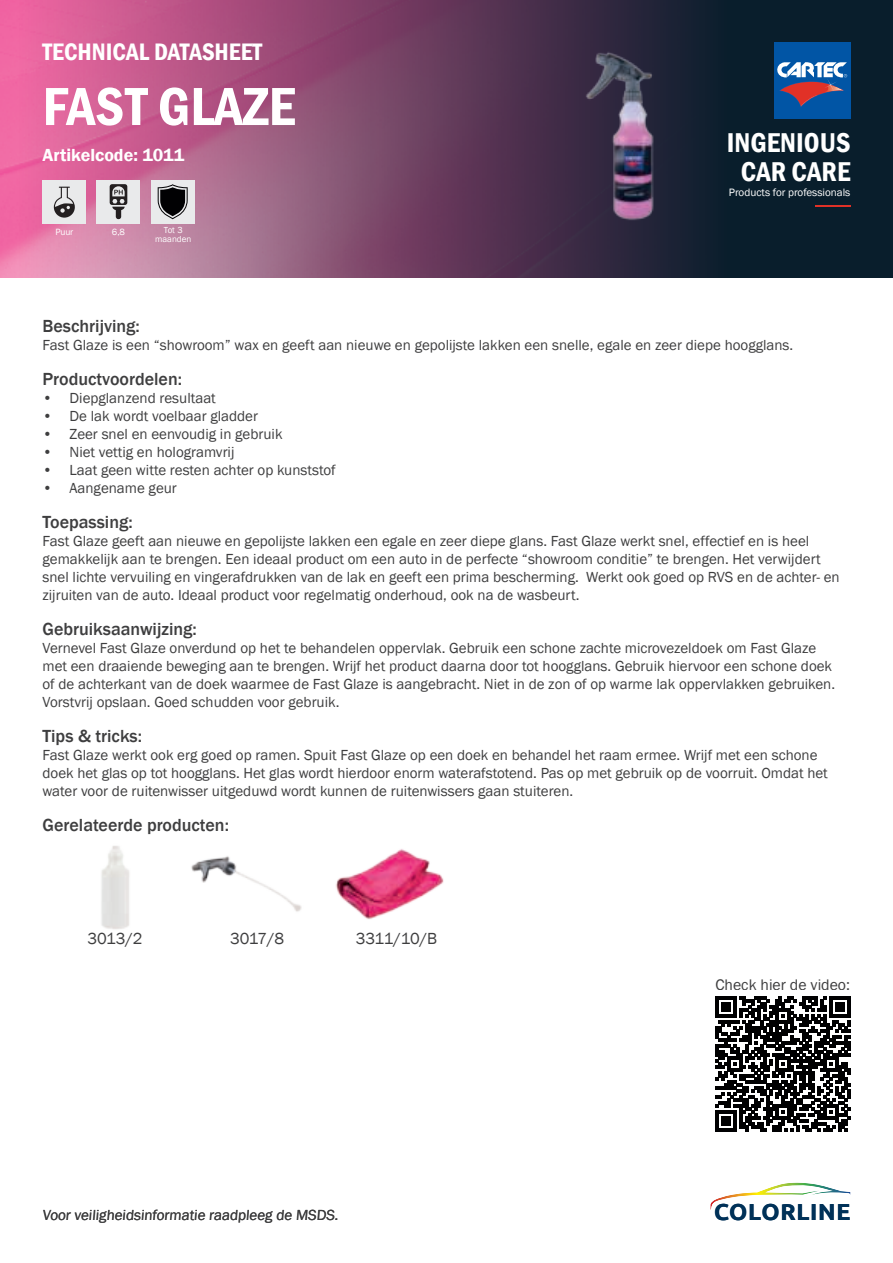
<style>
.page{position:relative;width:893px;height:1263px;background:#fff}
.page>*{position:absolute;margin:0;border:0;box-sizing:border-box;transform-origin:0 0}
.t1{font:600 condensed 55.5px "Franklin Gothic";color:#fff}
.t2{font:600 condensed 27.9px/29px "Franklin Gothic";color:#fff;text-align:center}
.t3{font:600 condensed 24.45px "Franklin Gothic";color:#fff}
.t4{font:700 23.1px "Ubuntu";letter-spacing:.03em;color:#003158}
.t5{font:500 18px "Franklin Gothic";color:#3e3e3f}
.t6{font:600 18px "Franklin Gothic";color:#fff}
.t7{font:16.5px "Franklin Gothic";letter-spacing:-.025em;color:#3e3e3f}
.t8{font:15.75px "Franklin Gothic";color:#3e3e3f}
.t9{font:15px/18px "Franklin Gothic";color:#3e3e3f}
.t10{font:10.95px "Franklin Gothic";color:#fff}
.t11{font:9.3px "Franklin Gothic";color:#fff}
.t12{font:9px/9px "Franklin Gothic";color:#fff;text-align:center}
</style>
<div class="page">
<img style="left:0;top:0;width:892px;height:277px">
<div style="left:774px;top:43px;width:76px;height:76px;background:#0155a5"></div>
<svg style="left:777px;top:62px;width:70px;height:44px"></svg>
<hr style="left:815px;top:205px;width:35px;height:2px;background:#e13127">
<div style="left:43px;top:180px;width:43px;height:43px;background:#e9eaeb"></div>
<svg style="left:54px;top:187px;width:21px;height:31px"></svg>
<div style="left:97px;top:180px;width:43px;height:43px;background:#e9eaeb"></div>
<svg style="left:110px;top:184px;width:17px;height:35px"></svg>
<img style="left:551px;top:43px;width:149px;height:180px">
<div style="left:151px;top:180px;width:43px;height:43px;background:#e9eaeb"></div>
<svg style="left:158px;top:184px;width:30px;height:35px"></svg>
<img style="left:101px;top:846px;width:29px;height:83px">
<img style="left:191px;top:856px;width:111px;height:56px">
<img style="left:336px;top:849px;width:108px;height:70px">
<svg style="left:710px;top:1182px;width:140px;height:28px"></svg>
<svg style="left:715px;top:997px;width:135px;height:135px"></svg>
<h3 class="t3" style="left:43px;top:37px;width:221px">TECHNICAL DATASHEET</h3>
<h1 class="t1" style="left:43px;top:73px;width:254px">FAST GLAZE</h1>
<p class="t6" style="left:43px;top:144px;width:143px">Artikelcode: 1011</p>
<p class="t11" style="left:55px;top:228px;width:20px">Puur</p>
<p class="t11" style="left:112px;top:228px;width:15px">6,8</p>
<p class="t12" style="left:155px;top:226px;width:38px">Tot 3 maanden</p>
<h2 class="t2" style="left:727px;top:128px;width:125px">INGENIOUS<br>CAR CARE</h2>
<p class="t10" style="left:729px;top:188px;width:123px">Products for professionals</p>
<p class="t5" style="left:43px;top:319px;width:99px">Beschrijving:</p>
<p class="t9" style="left:43px;top:337px;width:752px">Fast Glaze is een “showroom” wax en geeft aan nieuwe en gepolijste lakken een snelle, egale en zeer diepe hoogglans.</p>
<p class="t5" style="left:43px;top:372px;width:141px">Productvoordelen:</p>
<p class="t9" style="left:43px;top:390px;width:175px">• Diepglanzend resultaat</p>
<p class="t9" style="left:43px;top:408px;width:217px">• De lak wordt voelbaar gladder</p>
<p class="t9" style="left:43px;top:426px;width:242px">• Zeer snel en eenvoudig in gebruik</p>
<p class="t9" style="left:43px;top:444px;width:193px">• Niet vettig en hologramvrij</p>
<p class="t9" style="left:43px;top:462px;width:295px">• Laat geen witte resten achter op kunststof</p>
<p class="t9" style="left:43px;top:480px;width:136px">• Aangename geur</p>
<p class="t5" style="left:43px;top:514px;width:92px">Toepassing:</p>
<p class="t9" style="left:43px;top:533px;width:799px">Fast Glaze geeft aan nieuwe en gepolijste lakken een egale en zeer diepe glans. Fast Glaze werkt snel, effectief en is heel gemakkelijk aan te brengen. Een ideaal product om een auto in de perfecte “showroom conditie” te brengen. Het verwijdert snel lichte vervuiling en vingerafdrukken van de lak en geeft een prima bescherming. Werkt ook goed op RVS en de achter- en zijruiten van de auto. Ideaal product voor regelmatig onderhoud, ook na de wasbeurt.</p>
<p class="t5" style="left:43px;top:621px;width:156px">Gebruiksaanwijzing:</p>
<p class="t9" style="left:43px;top:640px;width:794px">Vernevel Fast Glaze onverdund op het te behandelen oppervlak. Gebruik een schone zachte microvezeldoek om Fast Glaze met een draaiende beweging aan te brengen. Wrijf het product daarna door tot hoogglans. Gebruik hiervoor een schone doek of de achterkant van de doek waarmee de Fast Glaze is aangebracht. Niet in de zon of op warme lak oppervlakken gebruiken.<br>Vorstvrij opslaan. Goed schudden voor gebruik.</p>
<p class="t5" style="left:43px;top:728px;width:101px">Tips &amp; tricks:</p>
<p class="t9" style="left:43px;top:747px;width:787px">Fast Glaze werkt ook erg goed op ramen. Spuit Fast Glaze op een doek en behandel het raam ermee. Wrijf met een schone doek het glas op tot hoogglans. Het glas wordt hierdoor enorm waterafstotend. Pas op met gebruik op de voorruit. Omdat het water voor de ruitenwisser uitgeduwd wordt kunnen de ruitenwissers gaan stuiteren.</p>
<p class="t5" style="left:43px;top:817px;width:188px">Gerelateerde producten:</p>
<p class="t7" style="left:88px;top:932px;width:57px">3013/2</p>
<p class="t7" style="left:230px;top:932px;width:56px">3017/8</p>
<p class="t7" style="left:356px;top:932px;width:83px">3311/10/B</p>
<p class="t8" style="left:715px;top:978px;width:136px">Check hier de video:</p>
<p class="t9" style="left:43px;top:1207px;width:299px">Voor veiligheidsinformatie raadpleeg de MSDS.</p>
<h3 class="t4" style="left:714px;top:1199px;width:138px">COLORLINE</h3>
</div>
